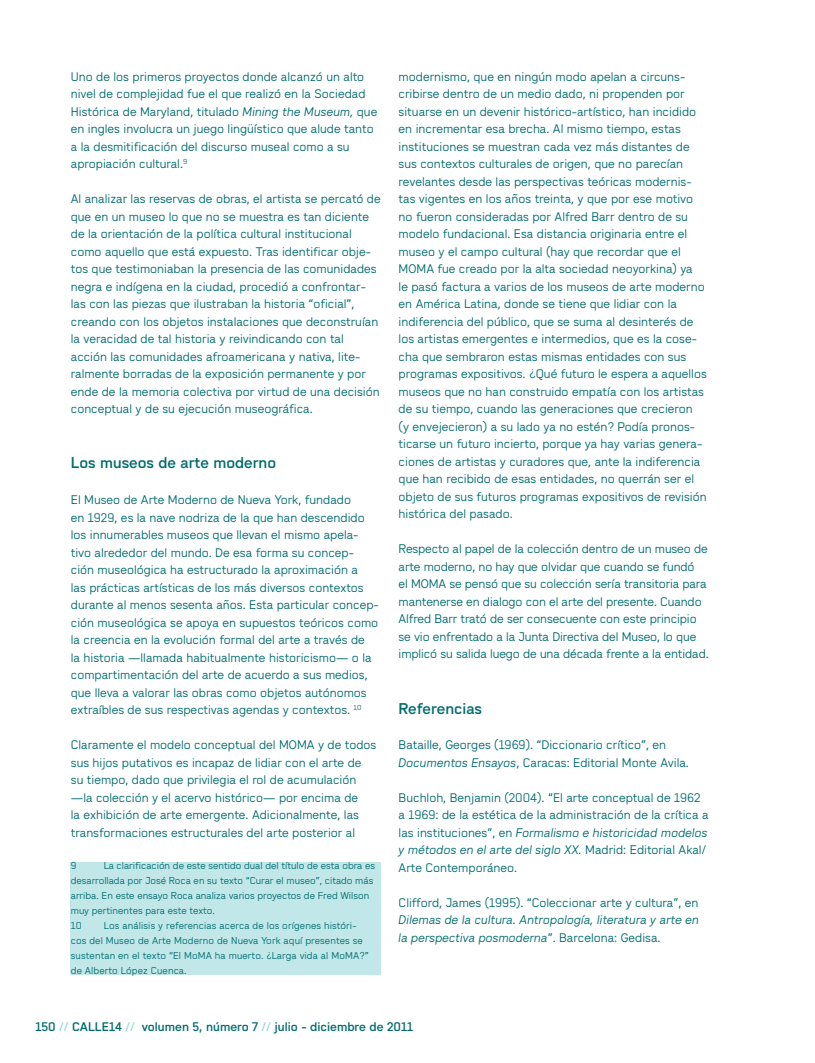
<style>
.page{position:relative;width:815px;height:1063px;background:#fff}
.page>*{position:absolute;margin:0;border:0;box-sizing:border-box;transform-origin:0 0}
.t1{font:15.62px "Wedding Sans Medium TF";color:#006b6e}
.t2{font:12.5px/17.5px "Wedding Sans";color:#006b6e}
.t3{font:italic 12.5px/17.5px "Wedding Sans";color:#006b6e}
.t4{font:500 12.5px "Wedding Sans";color:#006b6e}
.t5{font:10px/15px "Wedding Sans";color:#006b6e}
.s1{font-style:italic}
.s2{font-style:normal}
.s3{color:#9ad8da}
</style>
<div class="page">
<div style="left:71px;top:862px;width:310px;height:112px;background:#c2e7e9"></div>
<p class="t2" style="left:71px;top:68px;width:308px">Uno de los primeros proyectos donde alcanzó un alto nivel de complejidad fue el que realizó en la Sociedad Histórica de Maryland, titulado <span class="s1">Mining the Museum,</span> que en ingles involucra un juego lingüístico que alude tanto a la desmitificación del discurso museal como a su apropiación cultural.<sup>9</sup></p>
<p class="t2" style="left:71px;top:190px;width:311px">Al analizar las reservas de obras, el artista se percató de que en un museo lo que no se muestra es tan diciente de la orientación de la política cultural institucional como aquello que está expuesto. Tras identificar obje&shy;tos que testimoniaban la presencia de las comunidades negra e indígena en la ciudad, procedió a confrontar&shy;las con las piezas que ilustraban la historia “oficial”, creando con los objetos instalaciones que deconstruían la veracidad de tal historia y reivindicando con tal acción las comunidades afroamericana y nativa, lite&shy;ralmente borradas de la exposición permanente y por ende de la memoria colectiva por virtud de una decisión conceptual y de su ejecución museográfica.</p>
<p class="t1" style="left:71px;top:453px;width:207px">Los museos de arte moderno</p>
<p class="t2" style="left:71px;top:491px;width:309px">El Museo de Arte Moderno de Nueva York, fundado<br>en 1929, es la nave nodriza de la que han descendido los innumerables museos que llevan el mismo apela&shy;tivo alrededor del mundo. De esa forma su concep&shy;ción museológica ha estructurado la aproximación a<br>las prácticas artísticas de los más diversos contextos durante al menos sesenta años. Esta particular concep&shy;ción museológica se apoya en supuestos teóricos como la creencia en la evolución formal del arte a través de<br>la historia —llamada habitualmente historicismo— o la compartimentación del arte de acuerdo a sus medios, que lleva a valorar las obras como objetos autónomos extraíbles de sus respectivas agendas y contextos. <sup>10</sup></p>
<p class="t2" style="left:71px;top:736px;width:307px">Claramente el modelo conceptual del MOMA y de todos sus hijos putativos es incapaz de lidiar con el arte de su tiempo, dado que privilegia el rol de acumulación —la colección y el acervo histórico— por encima de<br>la exhibición de arte emergente. Adicionalmente, las transformaciones estructurales del arte posterior al</p>
<p class="t5" style="left:71px;top:858px;width:7px">9</p>
<p class="t5" style="left:71px;top:858px;width:306px;text-indent:33px">La clarificación de este sentido dual del título de esta obra es desarrollada por José Roca en su texto “Curar el museo”, citado más arriba. En este ensayo Roca analiza varios proyectos de Fred Wilson muy pertinentes para este texto.<br>10</p>
<p class="t5" style="left:71px;top:918px;width:299px;text-indent:33px">Los análisis y referencias acerca de los orígenes históri&shy;cos del Museo de Arte Moderno de Nueva York aquí presentes se sustentan en el texto “El MoMA ha muerto. ¿Larga vida al MoMA?” de Alberto López Cuenca.</p>
<p class="t2" style="left:399px;top:68px;width:310px">modernismo, que en ningún modo apelan a circuns&shy;cribirse dentro de un medio dado, ni propenden por situarse en un devenir histórico-artístico, han incidido en incrementar esa brecha. Al mismo tiempo, estas instituciones se muestran cada vez más distantes de sus contextos culturales de origen, que no parecían revelantes desde las perspectivas teóricas modernis&shy;tas vigentes en los años treinta, y que por ese motivo no fueron consideradas por Alfred Barr dentro de su modelo fundacional. Esa distancia originaria entre el museo y el campo cultural (hay que recordar que el MOMA fue creado por la alta sociedad neoyorkina) ya<br>le pasó factura a varios de los museos de arte moderno en América Latina, donde se tiene que lidiar con la indiferencia del público, que se suma al desinterés de los artistas emergentes e intermedios, que es la cose&shy;cha que sembraron estas mismas entidades con sus programas expositivos. ¿Qué futuro le espera a aquellos museos que no han construido empatía con los artistas de su tiempo, cuando las generaciones que crecieron<br>(y envejecieron) a su lado ya no estén? Podía pronos&shy;ticarse un futuro incierto, porque ya hay varias genera&shy;ciones de artistas y curadores que, ante la indiferencia que han recibido de esas entidades, no querrán ser el objeto de sus futuros programas expositivos de revisión histórica del pasado.</p>
<p class="t2" style="left:399px;top:540px;width:312px">Respecto al papel de la colección dentro de un museo de arte moderno, no hay que olvidar que cuando se fundó<br>el MOMA se pensó que su colección sería transitoria para mantenerse en dialogo con el arte del presente. Cuando Alfred Barr trató de ser consecuente con este principio se vio enfrentado a la Junta Directiva del Museo, lo que implicó su salida luego de una década frente a la entidad.</p>
<p class="t1" style="left:399px;top:700px;width:85px">Referencias</p>
<p class="t2" style="left:399px;top:736px;width:292px">Bataille, Georges (1969). “Diccionario crítico”, en<br><span class="s1">Documentos Ensayos</span>, Caracas: Editorial Monte Avila.</p>
<p class="t2" style="left:399px;top:789px;width:311px">Buchloh, Benjamin (2004). “El arte conceptual de 1962 a 1969: de la estética de la administración de la crítica a las instituciones”, en <span class="s1">Formalismo e historicidad modelos y métodos en el arte del siglo XX.</span> Madrid: Editorial Akal/ Arte Contemporáneo.</p>
<p class="t2" style="left:399px;top:894px;width:301px">Clifford, James (1995). “Coleccionar arte y cultura”, en</p>
<p class="t3" style="left:399px;top:911px;width:302px">Dilemas de la cultura. Antropología, literatura y arte en la perspectiva posmoderna<span class="s2">”. Barcelona: Gedisa.</span></p>
<p class="t4" style="left:35px;top:1020px;width:379px">150 <span class="s3">//</span> CALLE14 <span class="s3">//</span> volumen 5, número 7 <span class="s3">//</span> julio - diciembre de 2011</p>
</div>
